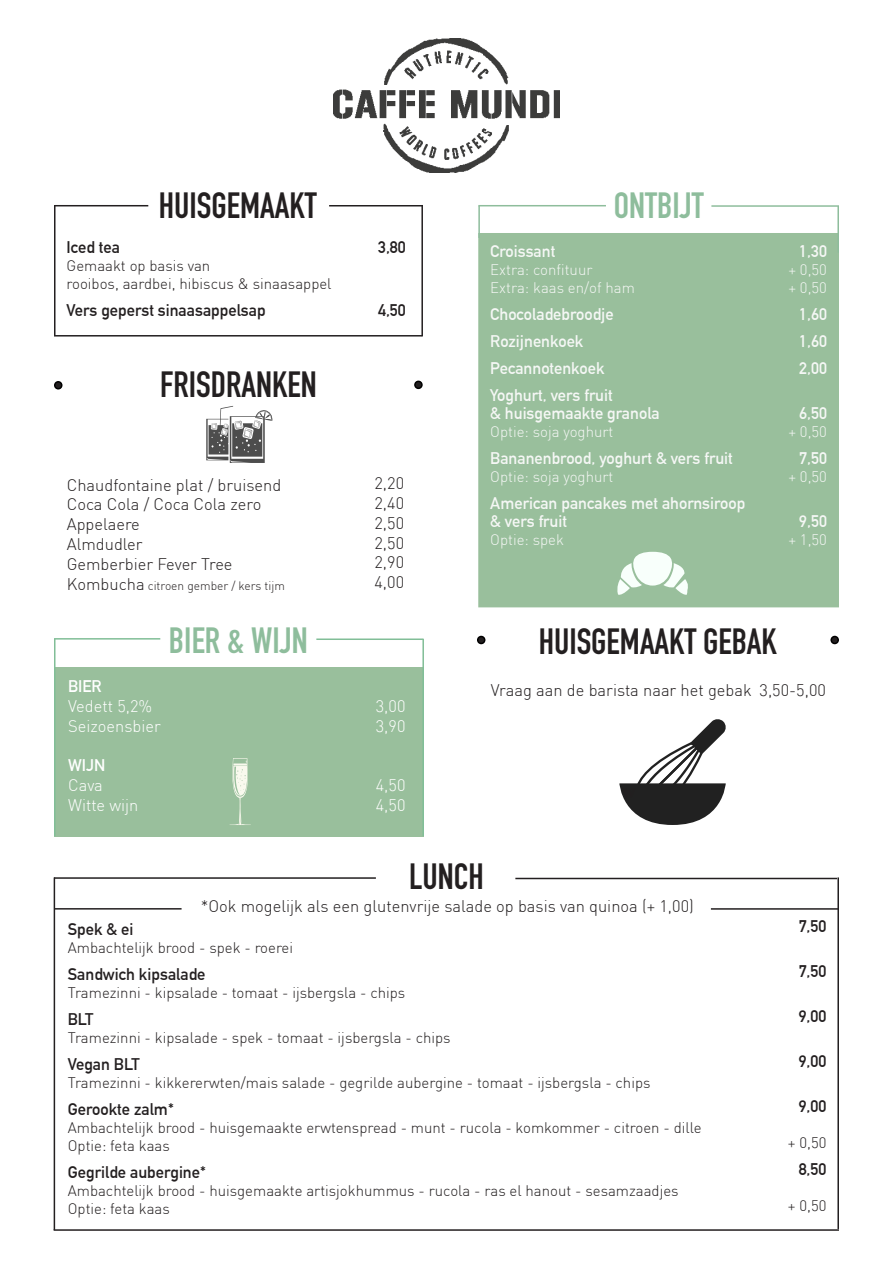
<style>
.page{position:relative;width:893px;height:1263px;background:#fff}
.page>*{position:absolute;margin:0;border:0;box-sizing:border-box;transform-origin:0 0}
.t1{font:700 36px "DIN Condensed";color:#231f20}
.t2{font:700 36px "DIN Condensed";color:#8ebd9c}
.t3{font:300 16.5px/19.8px "DIN";color:#231f20}
.t4{font:700 16.5px/27px "DIN Alternate";color:#f5f7f5}
.t5{font:700 16.5px "DIN Alternate";color:#231f20}
.t6{font:300 16.5px/19.8px "DIN";color:#fff}
.t7{font:700 16.5px "DIN Alternate";color:#fff}
.t8{font:300 15px/18px "DIN";color:#231f20}
.t9{font:300 15px/18px "DIN";color:#f5f7f5}
.t10{font:300 12px "DIN";color:#231f20}
.s1{font-size:16.5px}
</style>
<div class="page">
<img style="left:333px;top:38px;width:227px;height:135px">
<div style="left:54px;top:667px;width:370px;height:170px;background:#99bf9c"></div>
<svg style="left:229px;top:758px;width:22px;height:67px"></svg>
<hr style="left:54px;top:638px;width:106px;height:2px;background:#81be97">
<hr style="left:316px;top:638px;width:107px;height:2px;background:#81be97">
<hr style="left:54px;top:639px;width:2px;height:197px;background:#81be97">
<hr style="left:422px;top:639px;width:2px;height:197px;background:#81be97">
<div style="left:55px;top:382px;width:7px;height:7px;background:#231f20;border-radius:50%"></div>
<div style="left:54px;top:381px;width:9px;height:8px;border:2px solid #000;border-radius:50%"></div>
<div style="left:415px;top:381px;width:7px;height:7px;background:#231f20;border-radius:50%"></div>
<div style="left:414px;top:381px;width:9px;height:8px;border:2px solid #000;border-radius:50%"></div>
<hr style="left:55px;top:205px;width:93px;height:1px;background:#231f20">
<hr style="left:329px;top:205px;width:94px;height:1px;background:#231f20">
<hr style="left:54px;top:205px;width:2px;height:130px;background:#231f20">
<hr style="left:421px;top:205px;width:2px;height:131px;background:#231f20">
<hr style="left:54px;top:335px;width:369px;height:1px;background:#231f20">
<svg style="left:206px;top:406px;width:67px;height:57px"></svg>
<div style="left:478px;top:233px;width:361px;height:374px;background:#99bf9c"></div>
<hr style="left:478px;top:205px;width:128px;height:1px;background:#8ebd9c">
<hr style="left:711px;top:205px;width:128px;height:2px;background:#8ebd9c">
<hr style="left:478px;top:206px;width:2px;height:32px;background:#8ebd9c">
<hr style="left:837px;top:206px;width:2px;height:47px;background:#8ebd9c">
<svg style="left:617px;top:552px;width:71px;height:43px"></svg>
<hr style="left:54px;top:877px;width:322px;height:2px;background:#231f20">
<hr style="left:515px;top:878px;width:322px;height:1px;background:#231f20">
<hr style="left:54px;top:877px;width:1px;height:353px;background:#231f20">
<hr style="left:837px;top:877px;width:2px;height:352px;background:#231f20">
<hr style="left:54px;top:1229px;width:785px;height:2px;background:#231f20">
<hr style="left:711px;top:908px;width:127px;height:2px;background:#231f20">
<hr style="left:54px;top:908px;width:128px;height:1px;background:#231f20">
<div style="left:478px;top:636px;width:7px;height:7px;background:#231f20;border-radius:50%"></div>
<div style="left:477px;top:636px;width:8px;height:8px;border:2px solid #000;border-radius:50%"></div>
<div style="left:831px;top:636px;width:7px;height:7px;background:#231f20;border-radius:50%"></div>
<div style="left:830px;top:636px;width:9px;height:8px;border:2px solid #000;border-radius:50%"></div>
<svg style="left:619px;top:719px;width:107px;height:106px"></svg>
<h1 class="t1" style="left:159px;top:181px;width:159px">HUISGEMAAKT</h1>
<p class="t5" style="left:67px;top:235px;width:55px">Iced tea</p>
<p class="t8" style="left:67px;top:256px;width:266px">Gemaakt op basis van<br>rooibos, aardbei, hibiscus &amp; sinaasappel</p>
<p class="t5" style="left:67px;top:298px;width:201px">Vers geperst sinaasappelsap</p>
<h1 class="t1" style="left:160px;top:361px;width:158px">FRISDRANKEN</h1>
<p class="t3" style="left:67px;top:475px;width:216px">Chaudfontaine plat / bruisend<br>Coca Cola / Coca Cola zero<br>Appelaere<br>Almdudler<br>Gemberbier Fever Tree</p>
<p class="t10" style="left:67px;top:578px;width:220px"><span class="s1">Kombucha</span> citroen gember / kers tijm</p>
<h1 class="t2" style="left:169px;top:616px;width:140px">BIER &amp; WIJN</h1>
<p class="t7" style="left:68px;top:674px;width:35px">BIER</p>
<p class="t6" style="left:68px;top:696px;width:94px">Vedett 5,2%<br>Seizoensbier</p>
<p class="t7" style="left:68px;top:753px;width:39px">WIJN</p>
<p class="t6" style="left:68px;top:775px;width:72px">Cava<br>Witte wijn</p>
<p class="t5" style="left:378px;top:235px;width:29px">3,80</p>
<p class="t5" style="left:378px;top:298px;width:29px">4,50</p>
<p class="t3" style="left:374px;top:473px;width:31px;text-align:justify">2,20<br>2,40<br>2,50<br>2,50<br>2,90<br>4,00</p>
<p class="t6" style="left:376px;top:696px;width:31px">3,00<br>3,90</p>
<p class="t6" style="left:376px;top:775px;width:31px">4,50<br>4,50</p>
<h1 class="t2" style="left:614px;top:181px;width:91px">ONTBIJT</h1>
<p class="t4" style="left:490px;top:237px;width:67px">Croissant</p>
<p class="t9" style="left:490px;top:261px;width:146px">Extra: confituur<br>Extra: kaas en/of ham</p>
<p class="t4" style="left:490px;top:300px;width:125px">Chocoladebroodje<br>Rozijnenkoek<br>Pecannotenkoek<br>Yoghurt, vers fruit</p>
<p class="t4" style="left:490px;top:399px;width:171px">&amp; huisgemaakte granola</p>
<p class="t9" style="left:490px;top:423px;width:125px">Optie: soja yoghurt</p>
<p class="t4" style="left:490px;top:444px;width:244px">Bananenbrood, yoghurt &amp; vers fruit</p>
<p class="t9" style="left:490px;top:468px;width:125px">Optie: soja yoghurt</p>
<p class="t4" style="left:490px;top:493px;width:257px;line-height:18px">American pancakes met ahornsiroop &amp; vers fruit</p>
<p class="t9" style="left:490px;top:531px;width:75px">Optie: spek</p>
<p class="t4" style="left:799px;top:237px;width:29px">1,30</p>
<p class="t9" style="left:788px;top:261px;width:40px">+ 0,50 + 0,50</p>
<p class="t4" style="left:799px;top:300px;width:29px;text-align:justify">1,60<br>1,60<br>2,00</p>
<p class="t4" style="left:799px;top:399px;width:29px">6,50</p>
<p class="t9" style="left:788px;top:423px;width:40px">+ 0,50</p>
<p class="t4" style="left:799px;top:444px;width:29px">7,50</p>
<p class="t9" style="left:788px;top:468px;width:40px">+ 0,50</p>
<p class="t4" style="left:799px;top:507px;width:29px">9,50</p>
<p class="t9" style="left:788px;top:531px;width:40px">+ 1,50</p>
<h1 class="t1" style="left:539px;top:617px;width:240px">HUISGEMAAKT GEBAK</h1>
<p class="t3" style="left:491px;top:680px;width:337px">Vraag aan de barista naar het gebak 3,50-5,00</p>
<h1 class="t1" style="left:409px;top:852px;width:76px">LUNCH</h1>
<p class="t3" style="left:201px;top:896px;width:495px">*Ook mogelijk als een glutenvrije salade op basis van quinoa (+ 1,00)</p>
<p class="t5" style="left:68px;top:917px;width:67px">Spek &amp; ei</p>
<p class="t8" style="left:68px;top:938px;width:227px">Ambachtelijk brood - spek - roerei</p>
<p class="t5" style="left:68px;top:962px;width:139px">Sandwich kipsalade</p>
<p class="t8" style="left:68px;top:983px;width:339px">Tramezinni - kipsalade - tomaat - ijsbergsla - chips</p>
<p class="t5" style="left:68px;top:1007px;width:27px">BLT</p>
<p class="t8" style="left:68px;top:1028px;width:384px">Tramezinni - kipsalade - spek - tomaat - ijsbergsla - chips</p>
<p class="t5" style="left:68px;top:1052px;width:73px">Vegan BLT</p>
<p class="t8" style="left:68px;top:1073px;width:584px">Tramezinni - kikkererwten/mais salade - gegrilde aubergine - tomaat - ijsbergsla - chips</p>
<p class="t5" style="left:68px;top:1097px;width:107px">Gerookte zalm*</p>
<p class="t8" style="left:68px;top:1118px;width:635px">Ambachtelijk brood - huisgemaakte erwtenspread - munt - rucola - komkommer - citroen - dille<br>Optie: feta kaas</p>
<p class="t5" style="left:68px;top:1160px;width:140px">Gegrilde aubergine*</p>
<p class="t8" style="left:68px;top:1181px;width:612px">Ambachtelijk brood - huisgemaakte artisjokhummus - rucola - ras el hanout - sesamzaadjes<br>Optie: feta kaas</p>
<p class="t5" style="left:799px;top:914px;width:29px">7,50</p>
<p class="t5" style="left:799px;top:959px;width:29px">7,50</p>
<p class="t5" style="left:799px;top:1004px;width:29px">9,00</p>
<p class="t5" style="left:799px;top:1049px;width:29px">9,00</p>
<p class="t5" style="left:799px;top:1094px;width:29px">9,00</p>
<p class="t8" style="left:788px;top:1134px;width:40px">+ 0,50</p>
<p class="t5" style="left:799px;top:1157px;width:29px">8,50</p>
<p class="t8" style="left:788px;top:1197px;width:40px">+ 0,50</p>
</div>
